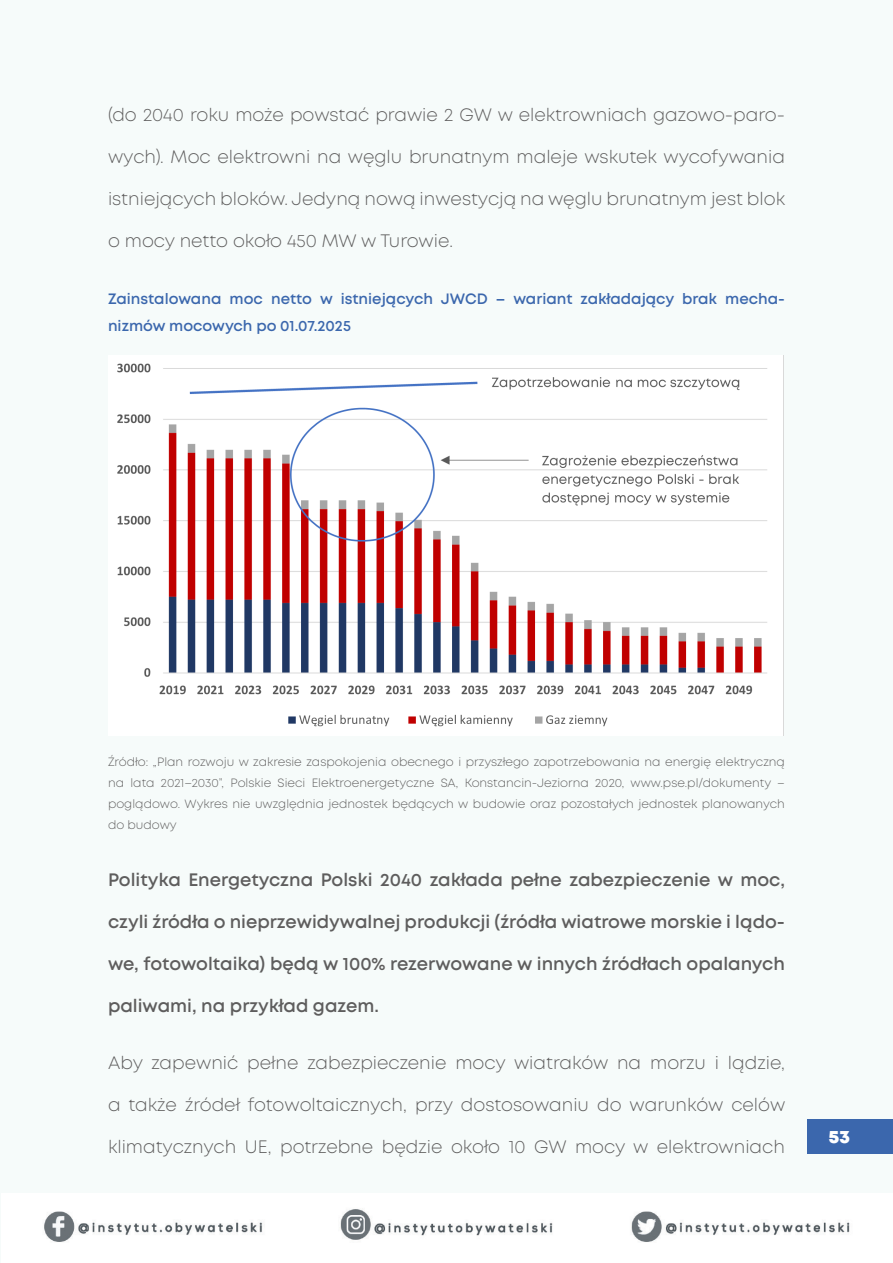
<style>
.page{position:relative;width:893px;height:1263px;background:#f6fbfa}
.page>*{position:absolute;margin:0;border:0;box-sizing:border-box;transform-origin:0 0}
.Normalny{font:300 18px "Mont";color:#5e5d5d}
.Normalny-2{font:600 18px "Mont";color:#5e5d5d}
.t1{font:900 18px "Mont";color:#fff}
.Normalny-3{font:600 15px/27px "Mont";color:#3b67ad}
.Normalny-4{font:300 12px/21px "Mont";color:#5e5d5d;text-align:justify}
</style>
<div class="page">
<img style="left:44px;top:1209px;width:806px;height:33px">
<div style="left:808px;top:1119px;width:85px;height:34px;background:#3b67ad"></div>
<img style="left:117px;top:355px;width:667px;height:380px">
<p class="Normalny" style="left:108px;top:104px;width:678px">(do 2040 roku może powstać prawie 2 GW w elektrowniach gazowo-paro‑</p>
<p class="Normalny" style="left:108px;top:146px;width:678px">wych). Moc elektrowni na węglu brunatnym maleje wskutek wycofywania</p>
<p class="Normalny" style="left:108px;top:188px;width:679px">istniejących bloków. Jedyną nową inwestycją na węglu brunatnym jest blok</p>
<p class="Normalny" style="left:108px;top:230px;width:346px">o mocy netto około 450 MW w Turowie.</p>
<p class="Normalny-3" style="left:108px;top:285px;width:678px">Zainstalowana moc netto w istniejących JWCD – wariant zakładający brak mecha‑ nizmów mocowych po 01.07.2025</p>
<p class="Normalny-4" style="left:108px;top:751px;width:678px">Źródło: „Plan rozwoju w zakresie zaspokojenia obecnego i przyszłego zapotrzebowania na energię elektryczną na lata 2021–2030”, Polskie Sieci Elektroenergetyczne SA, Konstancin-Jeziorna 2020, www.pse.pl/dokumenty – poglądowo. Wykres nie uwzględnia jednostek będących w budowie oraz pozostałych jednostek planowanych do budowy</p>
<p class="Normalny-2" style="left:108px;top:868px;width:678px">Polityka Energetyczna Polski 2040 zakłada pełne zabezpieczenie w moc,</p>
<p class="Normalny-2" style="left:108px;top:910px;width:678px">czyli źródła o nieprzewidywalnej produkcji (źródła wiatrowe morskie i lądo‑</p>
<p class="Normalny-2" style="left:108px;top:952px;width:678px">we, fotowoltaika) będą w 100% rezerwowane w innych źródłach opalanych</p>
<p class="Normalny-2" style="left:108px;top:994px;width:273px">paliwami, na przykład gazem.</p>
<p class="Normalny" style="left:108px;top:1052px;width:678px">Aby zapewnić pełne zabezpieczenie mocy wiatraków na morzu i lądzie,</p>
<p class="Normalny" style="left:108px;top:1094px;width:679px">a także źródeł fotowoltaicznych, przy dostosowaniu do warunków celów</p>
<p class="Normalny" style="left:108px;top:1136px;width:678px">klimatycznych UE, potrzebne będzie około 10 GW mocy w elektrowniach</p>
<p class="t1" style="left:829px;top:1125px;width:23px">53</p>
</div>
